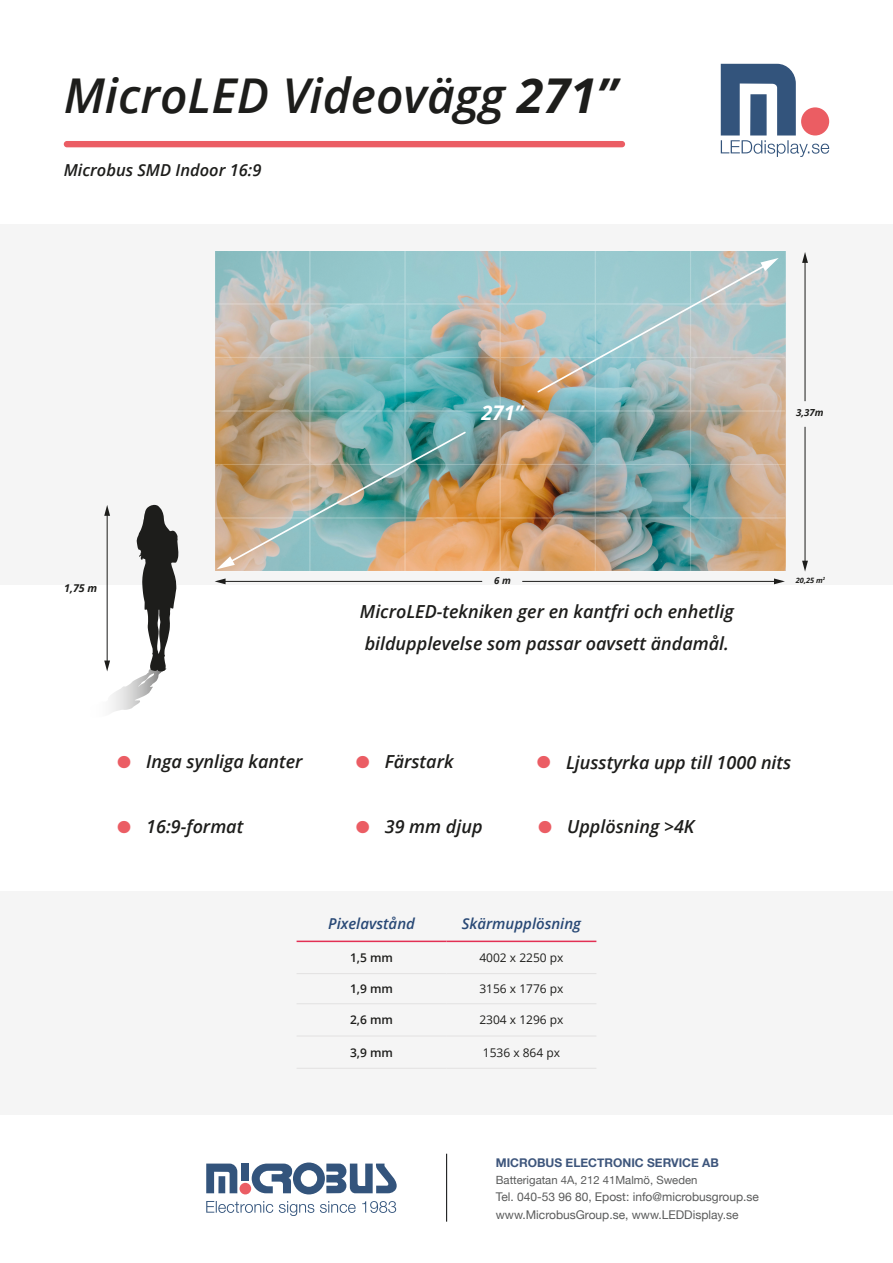
<style>
.page{position:relative;width:893px;height:1263px;background:#fff}
.page>*{position:absolute;margin:0;border:0;box-sizing:border-box;transform-origin:0 0}
.t1{font:italic 600 48px "Open Sans";color:#1d1d1b}
.t2{font:italic 700 20.1px "Open Sans";color:#fff}
.t3{font:italic 600 18px/31.8px "Open Sans";color:#1d1d1b}
.t4{font:italic 600 16.5px "Open Sans";color:#1d1d1b}
.t5{font:italic 600 15px "Open Sans";color:#294976}
.t6{font:12px/17.4px "Helvetica Neue";color:#5a5b5b}
.t7{font:12px "Open Sans";color:#1d1d1b}
.t8{font:700 12px "Helvetica Neue";color:#3e567c}
.t9{font:600 12px "Open Sans";color:#1d1d1b}
.t10{font:11.4px "Helvetica Neue";color:#5a5b5b}
.t11{font:italic 700 10.8px "Open Sans";color:#1d1d1b}
.t12{font:italic 700 9.75px "Open Sans";color:#1d1d1b}
.t13{font:italic 700 7.35px "Open Sans";color:#1d1d1b}
.s1{font-weight:700}
.s2{font-family:"Arial";font-weight:700;font-style:normal;font-size:43.5px;color:#eb5d64}
</style>
<div class="page">
<div style="left:0;top:224px;width:893px;height:361px;background:#f5f5f5"></div>
<hr style="left:804px;top:261px;width:1px;height:140px;background:#1d1d1b">
<svg style="left:802px;top:252px;width:6px;height:11px"></svg>
<hr style="left:804px;top:427px;width:1px;height:136px;background:#1d1d1b">
<svg style="left:802px;top:561px;width:6px;height:11px"></svg>
<img style="left:215px;top:251px;width:571px;height:320px">
<svg style="left:104px;top:505px;width:74px;height:208px"></svg>
<hr style="left:224px;top:581px;width:258px;height:1px;background:#1d1d1b">
<svg style="left:215px;top:578px;width:11px;height:6px"></svg>
<hr style="left:522px;top:581px;width:254px;height:1px;background:#1d1d1b">
<svg style="left:774px;top:578px;width:11px;height:6px"></svg>
<div style="left:0;top:891px;width:893px;height:224px;background:#f5f5f5"></div>
<div style="left:64px;top:141px;width:561px;height:6px;background:#eb5d64;border-radius:3px"></div>
<svg style="left:721px;top:64px;width:108px;height:93px"></svg>
<div style="left:240px;top:1183px;width:11px;height:11px;background:#eb5d64;border-radius:50%"></div>
<div style="left:241px;top:1163px;width:8px;height:18px;background:#33547c"></div>
<svg style="left:206px;top:1163px;width:31px;height:30px"></svg>
<div style="left:218px;top:1176px;width:7px;height:17px;background:#33547c"></div>
<svg style="left:252px;top:1162px;width:145px;height:32px"></svg>
<svg style="left:206px;top:1201px;width:190px;height:15px"></svg>
<hr style="left:446px;top:1154px;width:1px;height:68px;background:#020304">
<svg style="left:297px;top:942px;width:299px;height:1px"></svg>
<hr style="left:297px;top:940px;width:149px;height:2px;background:#e22f53">
<hr style="left:446px;top:940px;width:150px;height:2px;background:#e22f53">
<hr style="left:297px;top:973px;width:149px;height:1px;background:#e2e1e1">
<hr style="left:446px;top:973px;width:150px;height:1px;background:#e2e1e1">
<hr style="left:297px;top:1003px;width:149px;height:1px;background:#e2e1e1">
<hr style="left:446px;top:1003px;width:150px;height:1px;background:#e2e1e1">
<hr style="left:297px;top:1036px;width:149px;height:1px;background:#e2e1e1">
<hr style="left:446px;top:1036px;width:150px;height:1px;background:#e2e1e1">
<hr style="left:297px;top:1068px;width:149px;height:1px;background:#e2e1e1">
<hr style="left:446px;top:1068px;width:150px;height:1px;background:#e2e1e1">
<h1 class="t1" style="left:64px;top:63px;width:555px">MicroLED Videovägg <span class="s1">271”</span></h1>
<p class="t4" style="left:64px;top:159px;width:199px">Microbus SMD Indoor 16:9</p>
<p class="t2" style="left:482px;top:398px;width:44px">271”</p>
<p class="t12" style="left:796px;top:405px;width:29px">3,37m</p>
<p class="t11" style="left:64px;top:581px;width:35px">1,75 m</p>
<p class="t12" style="left:494px;top:574px;width:18px">6 m</p>
<p class="t13" style="left:796px;top:575px;width:31px">20,25 m<sup>2</sup></p>
<p class="t3" style="left:360px;top:595px;width:375px">MicroLED-tekniken ger en kantfri och enhetlig bildupplevelse som passar oavsett ändamål.</p>
<p class="t3" style="left:116px;top:745px;width:188px"><span class="s2">•</span> Inga synliga kanter</p>
<p class="t3" style="left:116px;top:810px;width:128px"><span class="s2">•</span> 16:9-format</p>
<p class="t3" style="left:355px;top:745px;width:100px"><span class="s2">•</span> Färstark</p>
<p class="t3" style="left:355px;top:810px;width:129px"><span class="s2">•</span> 39 mm djup</p>
<p class="t3" style="left:536px;top:746px;width:256px"><span class="s2">•</span> Ljusstyrka upp till 1000 nits</p>
<p class="t3" style="left:537px;top:810px;width:159px"><span class="s2">•</span> Upplösning &gt;4K</p>
<p class="t5" style="left:328px;top:913px;width:88px">Pixelavstånd</p>
<p class="t5" style="left:462px;top:913px;width:121px">Skärmupplösning</p>
<p class="t9" style="left:350px;top:949px;width:44px">1,5 mm</p>
<p class="t7" style="left:479px;top:949px;width:86px">4002 x 2250 px</p>
<p class="t9" style="left:350px;top:981px;width:44px">1,9 mm</p>
<p class="t7" style="left:479px;top:981px;width:86px">3156 x 1776 px</p>
<p class="t9" style="left:350px;top:1012px;width:44px">2,6 mm</p>
<p class="t7" style="left:479px;top:1012px;width:86px">2304 x 1296 px</p>
<p class="t9" style="left:350px;top:1044px;width:44px">3,9 mm</p>
<p class="t7" style="left:483px;top:1044px;width:79px">1536 x 864 px</p>
<p class="t8" style="left:496px;top:1153px;width:225px">MICROBUS ELECTRONIC SERVICE AB</p>
<p class="t10" style="left:496px;top:1171px;width:203px">Batterigatan 4A, 212 41Malmö, Sweden</p>
<p class="t6" style="left:496px;top:1189px;width:265px">Tel. 040-53 96 80, Epost: info@microbusgroup.se www.MicrobusGroup.se, www.LEDDisplay.se</p>
</div>
